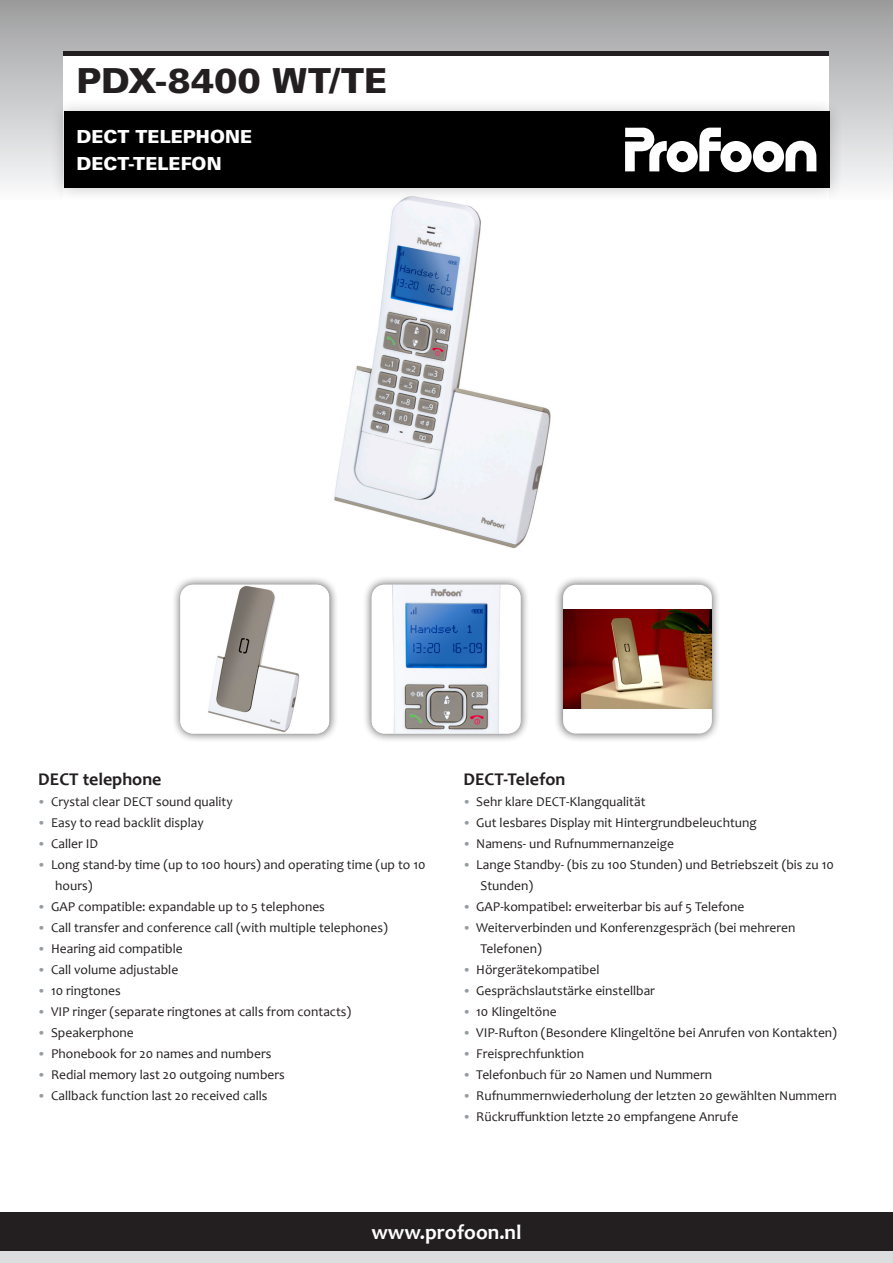
<style>
.page{position:relative;width:893px;height:1263px;background:#fff}
.page>*{position:absolute;margin:0;border:0;box-sizing:border-box;transform-origin:0 0}
.t1{font:900 34.5px "Univers LT Std";letter-spacing:.01em;color:#231f20}
._03_Babycare_Basis_B{font:700 21px "Candara";color:#fff}
.t2{font:900 18px "Univers LT Std";letter-spacing:.005em;color:#fff}
._03_Babycare_Basis_B-2{font:700 18px "Candara";color:#231f20}
.t3{font:13.5px/21px "Candara";color:#231f20}
.s1{font-family:"Calibri";font-weight:300;color:#959ca1}
</style>
<div class="page">
<div style="left:0;top:1242px;width:893px;height:21px;background:#dcdddf"></div>
<div style="left:0;top:0;width:893px;height:200px;background:linear-gradient(to bottom,#9c9d9e,#fafbfc)"></div>
<div style="left:64px;top:51px;width:765px;height:502px;background:#fff"></div>
<img style="left:334px;top:203px;width:217px;height:346px">
<hr style="left:64px;top:51px;width:765px;height:4px;background:#231f20">
<div style="left:49px;top:97px;width:795px;height:106px;background:#231f20;opacity:.25"></div>
<div style="left:64px;top:112px;width:766px;height:76px;background:#000001"></div>
<div style="left:171px;top:576px;width:167px;height:167px;background:#231f20;opacity:.75"></div>
<img style="left:180px;top:585px;width:149px;height:148px">
<div style="left:363px;top:576px;width:167px;height:167px;background:#231f20;opacity:.75"></div>
<img style="left:372px;top:585px;width:148px;height:148px">
<div style="left:554px;top:576px;width:167px;height:167px;background:#231f20;opacity:.75"></div>
<div style="left:563px;top:585px;width:149px;height:148px;background:#fff;border-radius:13px"></div>
<img style="left:563px;top:609px;width:149px;height:100px">
<svg style="left:625px;top:128px;width:191px;height:44px"></svg>
<div style="left:0;top:1212px;width:893px;height:38px;background:#231f20"></div>
<p class="t1" style="left:77px;top:59px;width:312px">PDX-8400 WT/TE</p>
<p class="t2" style="left:76px;top:125px;width:177px">DECT TELEPHONE</p>
<p class="t2" style="left:76px;top:152px;width:147px">DECT-TELEFON</p>
<p class="_03_Babycare_Basis_B-2" style="left:38px;top:768px;width:125px">DECT telephone</p>
<p class="t3" style="left:38px;top:791px;width:196px"><span class="s1">•</span> Crystal clear DECT sound quality</p>
<p class="t3" style="left:38px;top:812px;width:167px"><span class="s1">•</span> Easy to read backlit display</p>
<p class="t3" style="left:38px;top:833px;width:62px"><span class="s1">•</span> Caller ID</p>
<p class="t3" style="left:55px;top:854px;width:372px;text-indent:-17px"><span class="s1">•</span> Long stand-by time (up to 100 hours) and operating time (up to 10 hours)</p>
<p class="t3" style="left:38px;top:896px;width:288px"><span class="s1">•</span> GAP compatible: expandable up to 5 telephones</p>
<p class="t3" style="left:38px;top:917px;width:351px"><span class="s1">•</span> Call transfer and conference call (with multiple telephones)</p>
<p class="t3" style="left:38px;top:938px;width:146px"><span class="s1">•</span> Hearing aid compatible</p>
<p class="t3" style="left:38px;top:959px;width:142px"><span class="s1">•</span> Call volume adjustable</p>
<p class="t3" style="left:38px;top:980px;width:84px"><span class="s1">•</span> 10 ringtones</p>
<p class="t3" style="left:38px;top:1001px;width:315px"><span class="s1">•</span> VIP ringer (separate ringtones at calls from contacts)</p>
<p class="t3" style="left:38px;top:1022px;width:97px"><span class="s1">•</span> Speakerphone</p>
<p class="t3" style="left:38px;top:1043px;width:235px"><span class="s1">•</span> Phonebook for 20 names and numbers</p>
<p class="t3" style="left:38px;top:1064px;width:248px"><span class="s1">•</span> Redial memory last 20 outgoing numbers</p>
<p class="t3" style="left:38px;top:1085px;width:231px"><span class="s1">•</span> Callback function last 20 received calls</p>
<p class="_03_Babycare_Basis_B-2" style="left:463px;top:768px;width:103px">DECT-Telefon</p>
<p class="t3" style="left:463px;top:791px;width:183px"><span class="s1">•</span> Sehr klare DECT-Klangqualität</p>
<p class="t3" style="left:463px;top:812px;width:295px"><span class="s1">•</span> Gut lesbares Display mit Hintergrundbeleuchtung</p>
<p class="t3" style="left:463px;top:833px;width:212px"><span class="s1">•</span> Namens- und Rufnummernanzeige</p>
<p class="t3" style="left:480px;top:854px;width:355px;text-indent:-17px"><span class="s1">•</span> Lange Standby- (bis zu 100 Stunden) und Betriebszeit (bis zu 10<br>Stunden)</p>
<p class="t3" style="left:463px;top:896px;width:282px"><span class="s1">•</span> GAP-kompatibel: erweiterbar bis auf 5 Telefone</p>
<p class="t3" style="left:480px;top:917px;width:316px;text-indent:-17px"><span class="s1">•</span> Weiterverbinden und Konferenzgespräch (bei mehreren<br>Telefonen)</p>
<p class="t3" style="left:463px;top:959px;width:137px"><span class="s1">•</span> Hörgerätekompatibel</p>
<p class="t3" style="left:463px;top:980px;width:193px"><span class="s1">•</span> Gesprächslautstärke einstellbar</p>
<p class="t3" style="left:463px;top:1001px;width:95px"><span class="s1">•</span> 10 Klingeltöne</p>
<p class="t3" style="left:463px;top:1022px;width:375px"><span class="s1">•</span> VIP-Rufton (Besondere Klingeltöne bei Anrufen von Kontakten)</p>
<p class="t3" style="left:463px;top:1043px;width:122px"><span class="s1">•</span> Freisprechfunktion</p>
<p class="t3" style="left:463px;top:1064px;width:250px"><span class="s1">•</span> Telefonbuch für 20 Namen und Nummern</p>
<p class="t3" style="left:463px;top:1085px;width:375px"><span class="s1">•</span> Rufnummernwiederholung der letzten 20 gewählten Nummern</p>
<p class="t3" style="left:463px;top:1106px;width:276px"><span class="s1">•</span> Rückruffunktion letzte 20 empfangene Anrufe</p>
<p class="_03_Babycare_Basis_B" style="left:371px;top:1219px;width:152px">www.profoon.nl</p>
</div>
